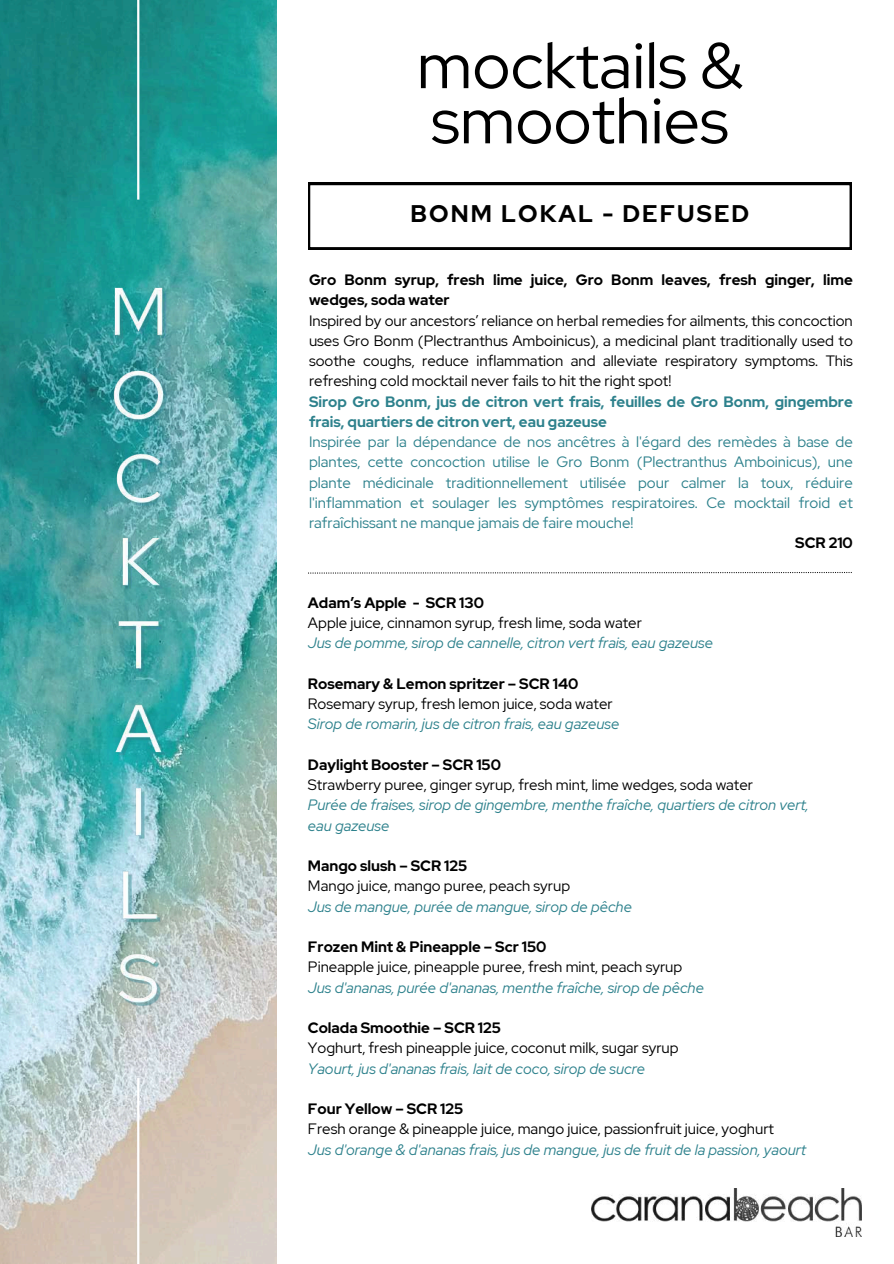
<style>
.page{position:relative;width:894px;height:1264px;background:#fff}
.page>*{position:absolute;margin:0;border:0;box-sizing:border-box;transform-origin:0 0}
.t1{font:64.5px/55.2px "Red Hat Display";color:#000}
.t2{font:700 24px "Red Hat Display";letter-spacing:.085em;color:#000}
.t3{font:15px/20.2px "Red Hat Display";color:#000;text-align:justify}
.t4{font:italic 15px/20.2px "Red Hat Display";color:#2d818c}
.t5{font:15px/20.2px "Red Hat Display";color:#2d818c;text-align:justify}
.t6{font:700 15px/20.2px "Red Hat Display";color:#000}
.t7{font:700 15px/20.2px "Red Hat Display";color:#2d818c}
</style>
<div class="page">
<img style="left:0;top:0;width:277px;height:1263px">
<hr style="left:137px;top:0;width:2px;height:200px;background:#fff">
<hr style="left:137px;top:1078px;width:2px;height:185px;background:#fff">
<img style="left:591px;top:1188px;width:270px;height:48px">
<svg style="left:308px;top:183px;width:543px;height:66px"></svg>
<img style="left:109px;top:267px;width:59px;height:756px">
<svg style="left:308px;top:572px;width:543px;height:1px"></svg>
<h1 class="t1" style="left:417px;top:38px;width:327px">mocktails &amp; smoothies</h1>
<h2 class="t2" style="left:410px;top:197px;width:340px">BONM LOKAL - DEFUSED</h2>
<p class="t6" style="left:309px;top:269px;width:545px">Gro Bonm syrup, fresh lime juice, Gro Bonm leaves, fresh ginger, lime wedges, soda water</p>
<p class="t3" style="left:309px;top:310px;width:545px">Inspired by our ancestors’ reliance on herbal remedies for ailments, this concoction uses Gro Bonm (Plectranthus Amboinicus), a medicinal plant traditionally used to soothe coughs, reduce inflammation and alleviate respiratory symptoms. This refreshing cold mocktail never fails to hit the right spot!</p>
<p class="t7" style="left:309px;top:391px;width:545px">Sirop Gro Bonm, jus de citron vert frais, feuilles de Gro Bonm, gingembre frais, quartiers de citron vert, eau gazeuse</p>
<p class="t5" style="left:309px;top:431px;width:545px">Inspirée par la dépendance de nos ancêtres à l'égard des remèdes à base de plantes, cette concoction utilise le Gro Bonm (Plectranthus Amboinicus), une plante médicinale traditionnellement utilisée pour calmer la toux, réduire l'inflammation et soulager les symptômes respiratoires. Ce mocktail froid et rafraîchissant ne manque jamais de faire mouche!</p>
<p class="t6" style="left:795px;top:533px;width:59px">SCR 210</p>
<p class="t6" style="left:308px;top:592px;width:177px">Adam’s Apple - SCR 130</p>
<p class="t3" style="left:308px;top:612px;width:335px">Apple juice, cinnamon syrup, fresh lime, soda water</p>
<p class="t4" style="left:308px;top:632px;width:406px">Jus de pomme, sirop de cannelle, citron vert frais, eau gazeuse</p>
<p class="t6" style="left:308px;top:673px;width:272px">Rosemary &amp; Lemon spritzer – SCR 140</p>
<p class="t3" style="left:308px;top:693px;width:306px">Rosemary syrup, fresh lemon juice, soda water</p>
<p class="t4" style="left:308px;top:713px;width:313px">Sirop de romarin, jus de citron frais, eau gazeuse</p>
<p class="t6" style="left:308px;top:754px;width:194px">Daylight Booster – SCR 150</p>
<p class="t3" style="left:308px;top:774px;width:446px">Strawberry puree, ginger syrup, fresh mint, lime wedges, soda water</p>
<p class="t4" style="left:308px;top:794px;width:502px">Purée de fraises, sirop de gingembre, menthe fraîche, quartiers de citron vert, eau gazeuse</p>
<p class="t6" style="left:308px;top:855px;width:160px">Mango slush – SCR 125</p>
<p class="t3" style="left:308px;top:875px;width:263px">Mango juice, mango puree, peach syrup</p>
<p class="t4" style="left:308px;top:896px;width:325px">Jus de mangue, purée de mangue, sirop de pêche</p>
<p class="t6" style="left:308px;top:936px;width:240px">Frozen Mint &amp; Pineapple – Scr 150</p>
<p class="t3" style="left:308px;top:956px;width:376px">Pineapple juice, pineapple puree, fresh mint, peach syrup</p>
<p class="t4" style="left:308px;top:977px;width:397px">Jus d'ananas, purée d'ananas, menthe fraîche, sirop de pêche</p>
<p class="t6" style="left:308px;top:1017px;width:194px">Colada Smoothie – SCR 125</p>
<p class="t3" style="left:308px;top:1037px;width:372px">Yoghurt, fresh pineapple juice, coconut milk, sugar syrup</p>
<p class="t4" style="left:308px;top:1058px;width:338px">Yaourt, jus d'ananas frais, lait de coco, sirop de sucre</p>
<p class="t6" style="left:308px;top:1098px;width:157px">Four Yellow – SCR 125</p>
<p class="t3" style="left:308px;top:1118px;width:467px">Fresh orange &amp; pineapple juice, mango juice, passionfruit juice, yoghurt</p>
<p class="t4" style="left:308px;top:1139px;width:499px">Jus d'orange &amp; d'ananas frais, jus de mangue, jus de fruit de la passion, yaourt</p>
</div>
